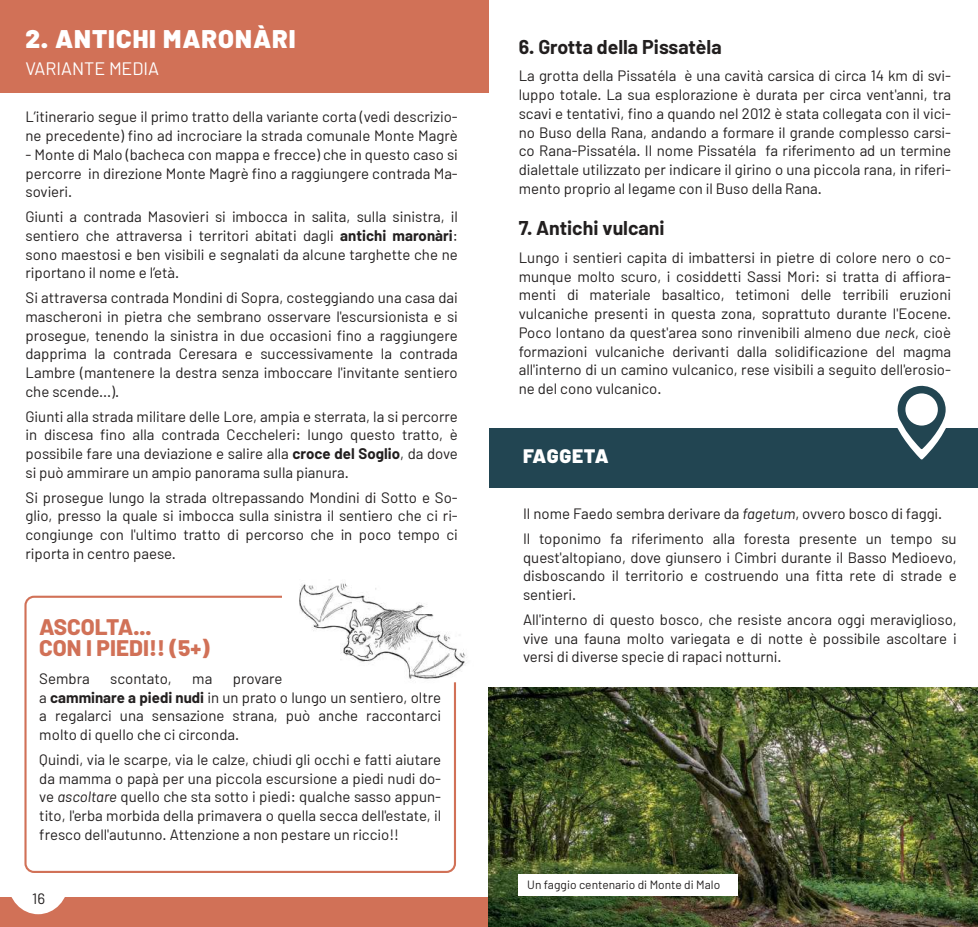
<style>
.page{position:relative;width:978px;height:927px;background:#fff}
.page>*{position:absolute;margin:0;border:0;box-sizing:border-box;transform-origin:0 0}
.t1{font:900 25.5px "Barlow";letter-spacing:.04em;color:#fff}
.t2{font:800 22.5px/21px "Barlow";color:#d17157}
.t3{font:700 19.5px "Barlow";color:#221f1f}
.t4{font:900 19.5px "Barlow";letter-spacing:.025em;color:#fff}
.t5{font:18px "Barlow";color:#fff}
.t6{font:15px/18.8px "Barlow";color:#221f1f;text-align:justify}
.t7{font:12px "Barlow";color:#221f1f}
.s1{font-weight:700}
.s2{font-style:italic}
</style>
<div class="page">
<div style="left:0;top:897px;width:489px;height:30px;background:#d17157"></div>
<svg style="left:11px;top:897px;width:54px;height:17px"></svg>
<div style="left:24px;top:596px;width:432px;height:277px;border:2px solid #d17157;border-radius:9px"></div>
<img style="left:283px;top:579px;width:184px;height:106px">
<div style="left:0;top:0;width:489px;height:93px;background:#d17157"></div>
<div style="left:489px;top:428px;width:489px;height:59px;background:#224552"></div>
<img style="left:489px;top:687px;width:489px;height:240px">
<svg style="left:897px;top:385px;width:49px;height:75px"></svg>
<div style="left:905px;top:393px;width:33px;height:33px;background:#fff;border-radius:50%"></div>
<div style="left:519px;top:874px;width:219px;height:21px;background:#fff"></div>
<h1 class="t1" style="left:26px;top:24px;width:272px">2. ANTICHI MARONÀRI</h1>
<p class="t5" style="left:26px;top:58px;width:135px">VARIANTE MEDIA</p>
<p class="t6" style="left:26px;top:107px;width:434px">L’itinerario segue il primo tratto della variante corta (vedi descrizio&shy;ne precedente) fino ad incrociare la strada comunale Monte Magrè</p>
<p class="t6" style="left:26px;top:145px;width:434px">- Monte di Malo (bacheca con mappa e frecce) che in questo caso si percorre in direzione Monte Magrè fino a raggiungere contrada Ma&shy;sovieri.</p>
<p class="t6" style="left:26px;top:207px;width:434px">Giunti a contrada Masovieri si imbocca in salita, sulla sinistra, il sentiero che attraversa i territori abitati dagli <span class="s1">antichi maronàri</span>: sono maestosi e ben visibili e segnalati da alcune targhette che ne riportano il nome e l’età.</p>
<p class="t6" style="left:26px;top:288px;width:434px">Si attraversa contrada Mondini di Sopra, costeggiando una casa dai mascheroni in pietra che sembrano osservare l'escursionista e si prosegue, tenendo la sinistra in due occasioni fino a raggiungere dapprima la contrada Ceresara e successivamente la contrada Lambre (mantenere la destra senza imboccare l'invitante sentiero che scende...).</p>
<p class="t6" style="left:26px;top:406px;width:434px">Giunti alla strada militare delle Lore, ampia e sterrata, la si percorre in discesa fino alla contrada Ceccheleri: lungo questo tratto, è possibile fare una deviazione e salire alla <span class="s1">croce del Soglio</span>, da dove si può ammirare un ampio panorama sulla pianura.</p>
<p class="t6" style="left:26px;top:487px;width:434px">Si prosegue lungo la strada oltrepassando Mondini di Sotto e So&shy;glio, presso la quale si imbocca sulla sinistra il sentiero che ci ri&shy;congiunge con l'ultimo tratto di percorso che in poco tempo ci riporta in centro paese.</p>
<h2 class="t2" style="left:39px;top:616px;width:172px">ASCOLTA...<br>CON I PIEDI!! (5+)</h2>
<p class="t6" style="left:39px;top:669px;width:52px">Sembra</p>
<p class="t6" style="left:110px;top:669px;width:63px">scontato,</p>
<p class="t6" style="left:192px;top:669px;width:22px">ma</p>
<p class="t6" style="left:39px;top:669px;width:403px;text-align:left;text-indent:194px">provare<br>a <span class="s1">camminare a piedi nudi</span> in un prato o lungo un sentiero, oltre a regalarci una sensazione strana, può anche raccontarci molto di quello che ci circonda.</p>
<p class="t6" style="left:39px;top:750px;width:403px">Quindi, via le scarpe, via le calze, chiudi gli occhi e fatti aiutare da mamma o papà per una piccola escursione a piedi nudi do&shy;ve <span class="s2">ascoltare</span> quello che sta sotto i piedi: qualche sasso appun&shy;tito, l'erba morbida della primavera o quella secca dell'estate, il fresco dell'autunno. Attenzione a non pestare un riccio!!</p>
<p class="t6" style="left:32px;top:889px;width:14px">16</p>
<h3 class="t3" style="left:519px;top:34px;width:204px">6. Grotta della Pissatèla</h3>
<p class="t6" style="left:519px;top:66px;width:434px">La grotta della Pissatéla è una cavità carsica di circa 14 km di svi&shy;luppo totale. La sua esplorazione è durata per circa vent'anni, tra scavi e tentativi, fino a quando nel 2012 è stata collegata con il vici&shy;no Buso della Rana, andando a formare il grande complesso carsi&shy;co Rana-Pissatéla. Il nome Pissatéla fa riferimento ad un termine dialettale utilizzato per indicare il girino o una piccola rana, in riferi&shy;mento proprio al legame con il Buso della Rana.</p>
<h3 class="t3" style="left:519px;top:216px;width:147px">7. Antichi vulcani</h3>
<p class="t6" style="left:519px;top:248px;width:434px">Lungo i sentieri capita di imbattersi in pietre di colore nero o co&shy;munque molto scuro, i cosiddetti Sassi Mori: si tratta di afÏora&shy;menti di materiale basaltico, tetimoni delle terribili eruzioni vulcaniche presenti in questa zona, soprattuto durante l'Eocene.<br>Poco lontano da quest'area sono rinvenibili almeno due <span class="s2">neck</span>, cioè formazioni vulcaniche derivanti dalla solidificazione del magma all'interno di un camino vulcanico, rese visibili a seguito dell'erosio&shy;ne del cono vulcanico.</p>
<h3 class="t4" style="left:523px;top:445px;width:87px">FAGGETA</h3>
<p class="t6" style="left:523px;top:501px;width:435px;line-height:24.8px">Il nome Faedo sembra derivare da <span class="s2">fagetum</span>, ovvero bosco di faggi.<br>Il toponimo fa riferimento alla foresta presente un tempo su</p>
<p class="t6" style="left:523px;top:548px;width:435px">quest'altopiano, dove giunsero i Cimbri durante il Basso Medioevo, disboscando il territorio e costruendo una fitta rete di strade e sentieri.</p>
<p class="t6" style="left:523px;top:610px;width:435px">All'interno di questo bosco, che resiste ancora oggi meraviglioso, vive una fauna molto variegata e di notte è possibile ascoltare i versi di diverse specie di rapaci notturni.</p>
<p class="t7" style="left:527px;top:877px;width:195px">Un faggio centenario di Monte di Malo</p>
</div>
